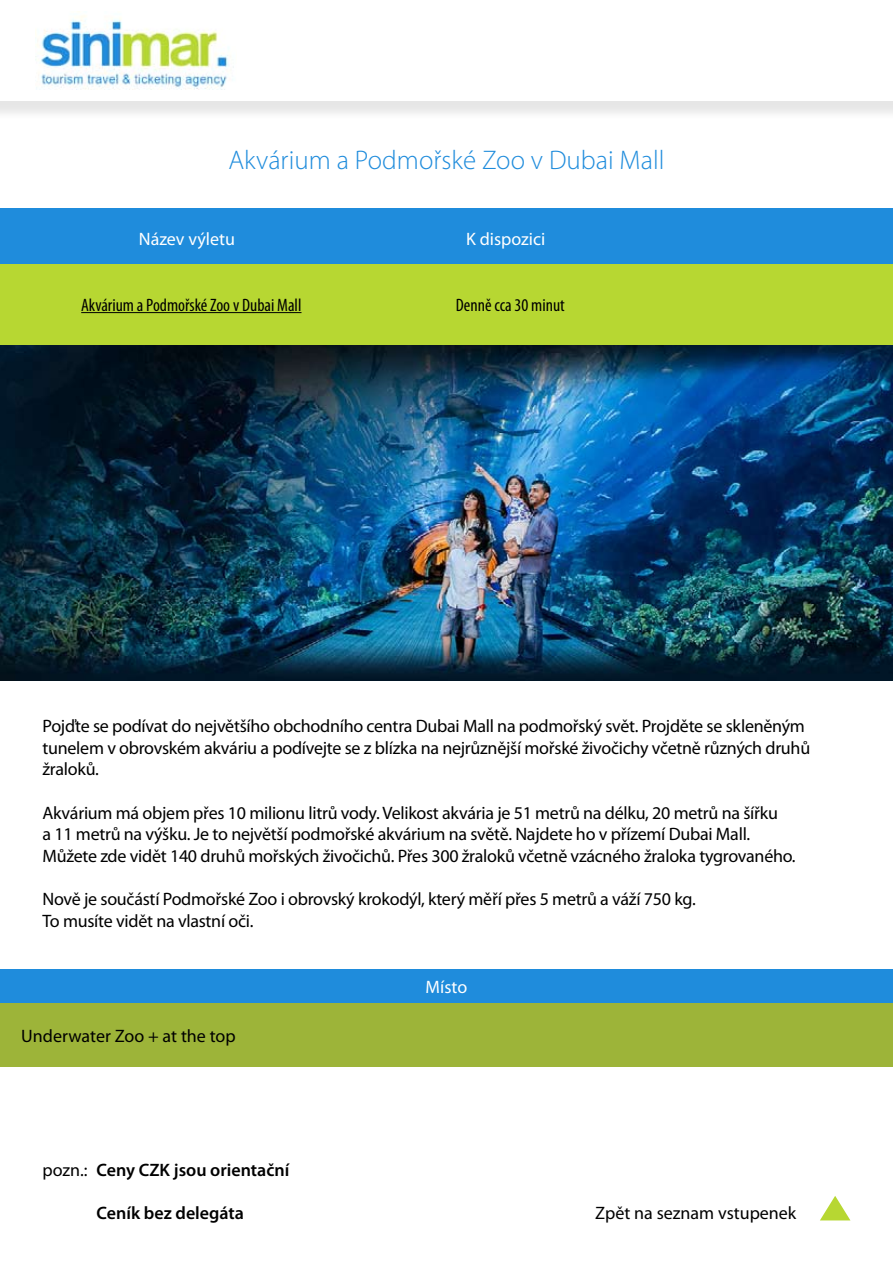
<style>
.page{position:relative;width:893px;height:1263px;background:#fff}
.page>*{position:absolute;margin:0;border:0;box-sizing:border-box;transform-origin:0 0}
.t1{font:300 27px "Myriad Pro";color:#1f8cdc}
.t2{font:18px/21.6px "Myriad Pro";letter-spacing:-.015em;color:#000}
.t3{font:condensed 18px "Myriad Pro";color:#000}
.t4{font:600 18px "Myriad Pro";color:#000}
.t5{font:18px "Myriad Pro";color:#fff}
.s1{font-weight:400}
</style>
<div class="page">
<svg style="left:820px;top:1196px;width:30px;height:24px"></svg>
<img style="left:0;top:344px;width:893px;height:336px">
<div style="left:0;top:264px;width:893px;height:80px;background:#b7d732"></div>
<div style="left:0;top:208px;width:893px;height:56px;background:#1f8cdc"></div>
<div style="left:0;top:0;width:893px;height:128px;background:#000;opacity:.1"></div>
<div style="left:0;top:0;width:893px;height:101px;background:#fff"></div>
<img style="left:35px;top:15px;width:199px;height:74px">
<hr style="left:81px;top:312px;width:220px;height:1px;background:#000">
<div style="left:0;top:969px;width:893px;height:34px;background:#1f8cdc"></div>
<div style="left:0;top:1003px;width:893px;height:64px;background:#9db439"></div>
<h1 class="t1" style="left:228px;top:144px;width:438px">Akvárium a Podmořské Zoo v Dubai Mall</h1>
<p class="t5" style="left:139px;top:228px;width:98px">Název výletu</p>
<p class="t5" style="left:466px;top:228px;width:81px">K dispozici</p>
<p class="t3" style="left:81px;top:294px;width:222px">Akvárium a Podmořské Zoo v Dubai Mall</p>
<p class="t3" style="left:456px;top:294px;width:111px">Denně cca 30 minut</p>
<p class="t2" style="left:43px;top:715px;width:769px">Pojďte se podívat do největšího obchodního centra Dubai Mall na podmořský svět. Projděte se skleněným tunelem v obrovském akváriu a podívejte se z blízka na nejrůznější mořské živočichy včetně různých druhů žraloků.</p>
<p class="t2" style="left:43px;top:801px;width:755px">Akvárium má objem přes 10 milionu litrů vody. Velikost akvária je 51 metrů na délku, 20 metrů na šířku<br>a 11 metrů na výšku. Je to největší podmořské akvárium na světě. Najdete ho v přízemí Dubai Mall.<br>Můžete zde vidět 140 druhů mořských živočichů. Přes 300 žraloků včetně vzácného žraloka tygrovaného.</p>
<p class="t2" style="left:43px;top:888px;width:655px">Nově je součástí Podmořské Zoo i obrovský krokodýl, který měří přes 5 metrů a váží 750 kg.<br>To musíte vidět na vlastní oči.</p>
<p class="t2" style="left:21px;top:1025px;width:216px">Underwater Zoo + at the top</p>
<p class="t4" style="left:43px;top:1158px;width:248px"><span class="s1">pozn.:</span> Ceny CZK jsou orientační</p>
<p class="t4" style="left:97px;top:1201px;width:149px">Ceník bez delegáta</p>
<p class="t5" style="left:426px;top:976px;width:43px">Místo</p>
<p class="t2" style="left:595px;top:1201px;width:203px">Zpět na seznam vstupenek</p>
</div>
